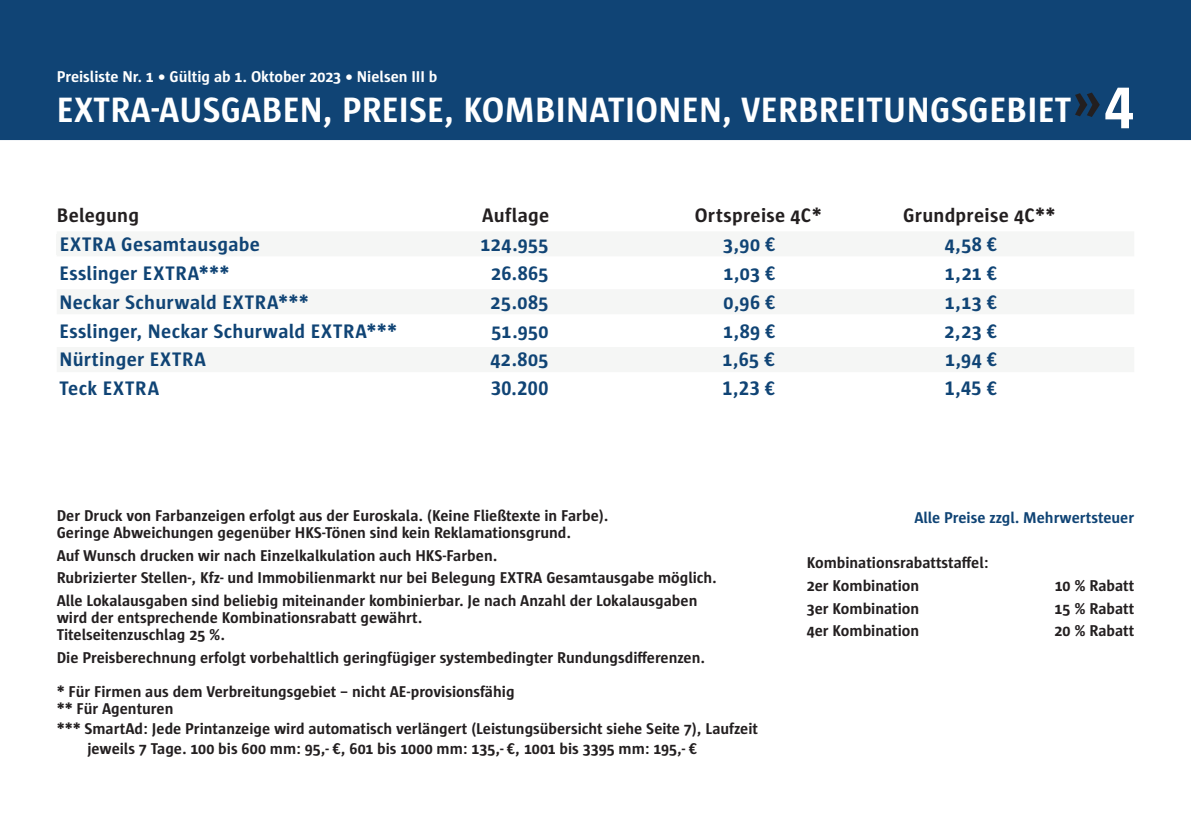
<style>
.page{position:relative;width:1191px;height:840px;background:#fff}
.page>*{position:absolute;margin:0;border:0;box-sizing:border-box;transform-origin:0 0}
.t1{font:700 60px "Sun";color:#231f20}
.t2{font:700 36px "Sun";letter-spacing:.01em;color:#fff}
.Körper_weiß{font:700 20px "Sun";letter-spacing:.015em;color:#104475}
.Körper_blau{font:700 20px "Sun";letter-spacing:.02em;color:#104475}
.Tabellenkopf1{font:700 20px "Sun";letter-spacing:.015em;color:#231f20}
.t3{font:700 16px/17px "Sun";color:#231f20}
.t4{font:700 16px "Sun";color:#fff}
.t5{font:700 16px "Sun";color:#104475}
.s1{color:#fff}
</style>
<div class="page">
<div style="left:0;top:0;width:1191px;height:140px;background:#104475"></div>
<div style="left:57px;top:231px;width:1077px;height:25px;background:#f5f6f5"></div>
<div style="left:57px;top:289px;width:1077px;height:25px;background:#f5f6f5"></div>
<div style="left:57px;top:347px;width:1077px;height:25px;background:#f5f6f5"></div>
<p class="t4" style="left:57px;top:68px;width:382px">Preisliste Nr. 1 • Gültig ab 1. Oktober 2023 • Nielsen III b</p>
<p class="t2" style="left:57px;top:90px;width:1015px">EXTRA-AUSGABEN, PREISE, KOMBINATIONEN, VERBREITUNGSGEBIET</p>
<h1 class="t1" style="left:1071px;top:69px;width:64px">»<span class="s1">4</span></h1>
<p class="Tabellenkopf1" style="left:57px;top:204px;width:84px">Belegung</p>
<p class="Tabellenkopf1" style="left:482px;top:204px;width:69px">Auflage</p>
<p class="Tabellenkopf1" style="left:694px;top:204px;width:128px">Ortspreise 4C*</p>
<p class="Tabellenkopf1" style="left:903px;top:204px;width:154px">Grundpreise 4C**</p>
<p class="Körper_blau" style="left:60px;top:233px;width:202px">EXTRA Gesamtausgabe</p>
<p class="Körper_blau" style="left:480px;top:233px;width:69px">124.955</p>
<p class="Körper_blau" style="left:723px;top:233px;width:54px">3,90 €</p>
<p class="Körper_blau" style="left:944px;top:233px;width:54px">4,58 €</p>
<p class="Körper_weiß" style="left:60px;top:262px;width:171px">Esslinger EXTRA***</p>
<p class="Körper_weiß" style="left:491px;top:262px;width:59px">26.865</p>
<p class="Körper_weiß" style="left:723px;top:262px;width:53px">1,03 €</p>
<p class="Körper_weiß" style="left:945px;top:262px;width:54px">1,21 €</p>
<p class="Körper_blau" style="left:60px;top:291px;width:251px">Neckar Schurwald EXTRA***</p>
<p class="Körper_blau" style="left:490px;top:291px;width:59px">25.085</p>
<p class="Körper_blau" style="left:723px;top:291px;width:53px">0,96 €</p>
<p class="Körper_blau" style="left:944px;top:291px;width:54px">1,13 €</p>
<p class="Körper_weiß" style="left:60px;top:319px;width:339px">Esslinger, Neckar Schurwald EXTRA***</p>
<p class="Körper_weiß" style="left:491px;top:319px;width:58px">51.950</p>
<p class="Körper_weiß" style="left:723px;top:319px;width:54px">1,89 €</p>
<p class="Körper_weiß" style="left:944px;top:319px;width:54px">2,23 €</p>
<p class="Körper_blau" style="left:60px;top:348px;width:148px">Nürtinger EXTRA</p>
<p class="Körper_blau" style="left:490px;top:348px;width:60px">42.805</p>
<p class="Körper_blau" style="left:722px;top:348px;width:54px">1,65 €</p>
<p class="Körper_blau" style="left:945px;top:348px;width:54px">1,94 €</p>
<p class="Körper_weiß" style="left:60px;top:377px;width:101px">Teck EXTRA</p>
<p class="Körper_weiß" style="left:491px;top:377px;width:59px">30.200</p>
<p class="Körper_weiß" style="left:722px;top:377px;width:54px">1,23 €</p>
<p class="Körper_weiß" style="left:945px;top:377px;width:54px">1,45 €</p>
<p class="t3" style="left:57px;top:507px;width:553px">Der Druck von Farbanzeigen erfolgt aus der Euroskala. (Keine Fließtexte in Farbe).<br>Geringe Abweichungen gegenüber HKS-Tönen sind kein Reklamationsgrund.</p>
<p class="t3" style="left:57px;top:546px;width:442px">Auf Wunsch drucken wir nach Einzelkalkulation auch HKS-Farben.</p>
<p class="t3" style="left:57px;top:569px;width:662px">Rubrizierter Stellen-, Kfz- und Immobilienmarkt nur bei Belegung EXTRA Gesamtausgabe möglich.</p>
<p class="t3" style="left:57px;top:592px;width:642px">Alle Lokalausgaben sind beliebig miteinander kombinierbar. Je nach Anzahl der Lokalausgaben wird der entsprechende Kombinationsrabatt gewährt.<br>Titelseitenzuschlag 25 %.</p>
<p class="t3" style="left:57px;top:648px;width:650px">Die Preisberechnung erfolgt vorbehaltlich geringfügiger systembedingter Rundungsdifferenzen.</p>
<p class="t3" style="left:57px;top:682px;width:459px">* Für Firmen aus dem Verbreitungsgebiet – nicht AE-provisionsfähig ** Für Agenturen</p>
<p class="t3" style="left:87px;top:718px;width:672px;line-height:20px;text-indent:-31px">*** SmartAd: Jede Printanzeige wird automatisch verlängert (Leistungsübersicht siehe Seite 7), Laufzeit jeweils 7 Tage. 100 bis 600 mm: 95,- €, 601 bis 1000 mm: 135,- €, 1001 bis 3395 mm: 195,- €</p>
<p class="t5" style="left:914px;top:508px;width:221px">Alle Preise zzgl. Mehrwertsteuer</p>
<p class="t3" style="left:806px;top:554px;width:183px">Kombinationsrabattstaffel:</p>
<p class="t3" style="left:806px;top:576px;width:114px">2er Kombination</p>
<p class="t3" style="left:1054px;top:576px;width:81px">10 % Rabatt</p>
<p class="t3" style="left:806px;top:599px;width:114px">3er Kombination</p>
<p class="t3" style="left:1054px;top:599px;width:81px">15 % Rabatt</p>
<p class="t3" style="left:806px;top:622px;width:114px">4er Kombination</p>
<p class="t3" style="left:1054px;top:622px;width:81px">20 % Rabatt</p>
</div>
